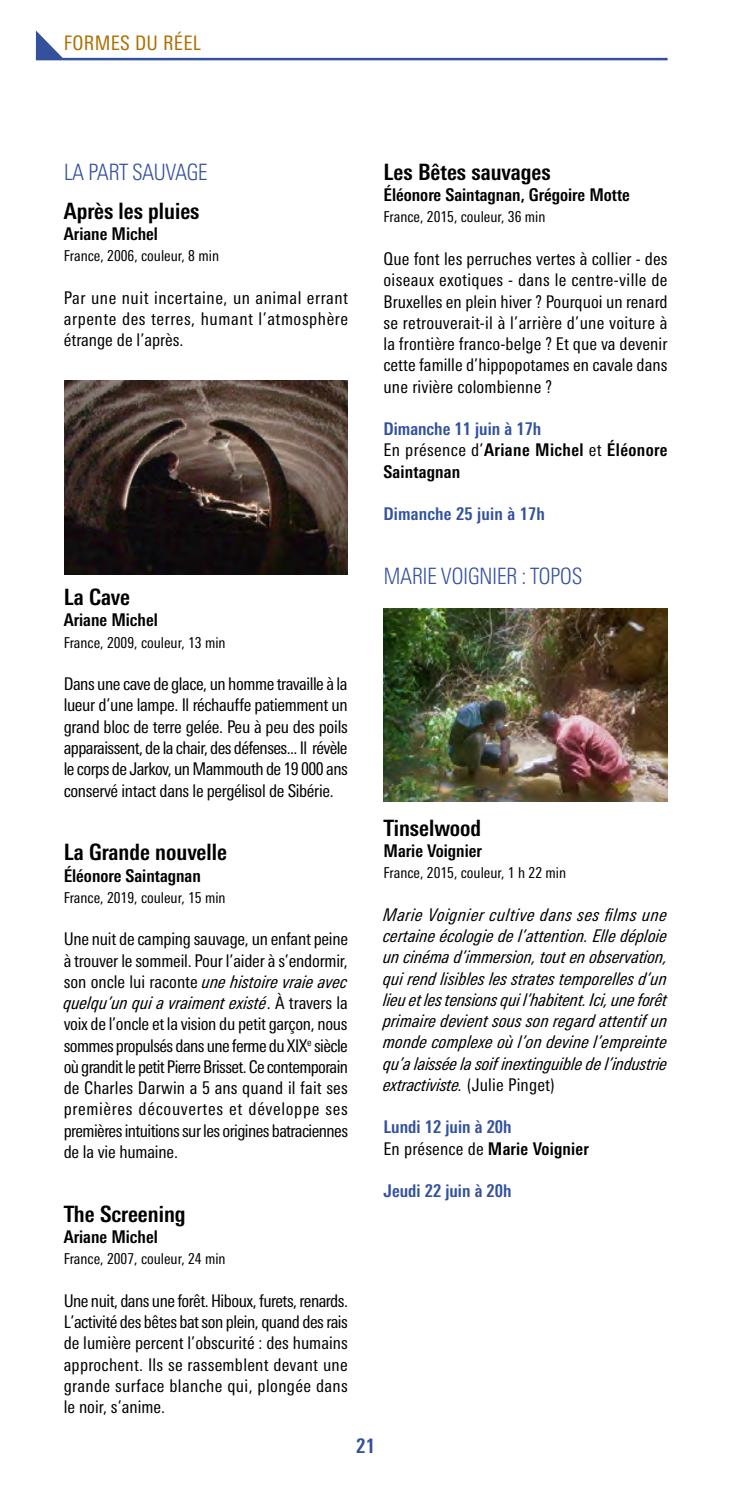
<style>
.page{position:relative;width:745px;height:1489px;background:#fff}
.page>*{position:absolute;margin:0;border:0;box-sizing:border-box;transform-origin:0 0}
.t1{font:700 condensed 22.5px "Univers Next Pro";color:#000}
.t2{font:300 condensed 22.5px "Univers Next Pro";letter-spacing:-.025em;color:#34519e}
.t3{font:condensed 20px "Univers Next Pro";letter-spacing:.015em;color:#ae7001}
.t4{font:700 condensed 20px "Univers Next Pro";color:#34519e}
.t5{font:condensed 17.5px/21.2px "Univers Next Pro";color:#000;text-align:justify}
.t6{font:italic condensed 17.5px/21.2px "Univers Next Pro";letter-spacing:-.01em;color:#000;text-align:justify}
.t7{font:700 condensed 17.5px/21.2px "Univers Next Pro";color:#000}
.t8{font:700 condensed 17.5px/21.2px "Univers Next Pro";letter-spacing:.01em;color:#34519e}
.t9{font:condensed 15px "Univers Next Pro";color:#000}
.s1{color:#34519e}
.s2{font-weight:400}
.s3{font-style:italic}
.s4{font-style:normal}
.s5{font-weight:400;color:#000}
.s6{color:#000}
</style>
<div class="page">
<hr style="left:36px;top:58px;width:631px;height:2px;background:#34519e">
<svg style="left:36px;top:30px;width:28px;height:28px"></svg>
<img style="left:64px;top:381px;width:283px;height:193px">
<img style="left:383px;top:608px;width:283px;height:193px">
<p class="t3" style="left:64px;top:32px;width:139px">FORMES DU RÉEL</p>
<p class="t2" style="left:64px;top:159px;width:145px">LA PART SAUVAGE</p>
<p class="t1" style="left:64px;top:197px;width:137px">Après les pluies</p>
<p class="t7" style="left:64px;top:223px;width:96px">Ariane Michel</p>
<p class="t9" style="left:64px;top:247px;width:157px">France, 2006, couleur, 8 min</p>
<p class="t5" style="left:64px;top:287px;width:285px">Par une nuit incertaine, un animal errant arpente des terres, humant l’atmosphère étrange de l’après.</p>
<p class="t1" style="left:383px;top:159px;width:169px">Les Bêtes sauvages</p>
<p class="t7" style="left:383px;top:184px;width:248px">Éléonore Saintagnan, Grégoire Motte</p>
<p class="t9" style="left:383px;top:208px;width:163px">France, 2015, couleur, 36 min</p>
<p class="t5" style="left:383px;top:248px;width:285px">Que font les perruches vertes à collier - des oiseaux exotiques - dans le centre-ville de Bruxelles en plein hiver ? Pourquoi un renard se retrouverait-il à l’arrière d’une voiture à la frontière franco-belge ? Et que va devenir cette famille d’hippopotames en cavale dans une rivière colombienne ?</p>
<p class="t7" style="left:383px;top:418px;width:285px"><span class="s1">Dimanche 11 juin à 17h<br></span><span class="s2">En présence d’</span>Ariane Michel <span class="s2">et</span> Éléonore<br>Saintagnan</p>
<p class="t8" style="left:383px;top:503px;width:163px">Dimanche 25 juin à 17h</p>
<p class="t1" style="left:64px;top:583px;width:68px">La Cave</p>
<p class="t7" style="left:64px;top:609px;width:96px">Ariane Michel</p>
<p class="t9" style="left:64px;top:633px;width:163px">France, 2009, couleur, 13 min</p>
<p class="t5" style="left:64px;top:673px;width:285px">Dans une cave de glace, un homme travaille à la lueur d’une lampe. Il réchauffe patiemment un grand bloc de terre gelée. Peu à peu des poils apparaissent, de la chair, des défenses... Il révèle le corps de Jarkov, un Mammouth de 19 000 ans conservé intact dans le pergélisol de Sibérie.</p>
<p class="t1" style="left:64px;top:838px;width:165px">La Grande nouvelle</p>
<p class="t7" style="left:64px;top:864px;width:139px">Éléonore Saintagnan</p>
<p class="t9" style="left:64px;top:888px;width:163px">France, 2019, couleur, 15 min</p>
<p class="t5" style="left:64px;top:928px;width:286px">Une nuit de camping sauvage, un enfant peine à trouver le sommeil. Pour l’aider à s’endormir, son oncle lui raconte <span class="s3">une histoire vraie avec quelqu’un qui a vraiment existé</span>. À travers la voix de l’oncle et la vision du petit garçon, nous sommes propulsés dans une ferme du XIX<sup>e</sup> siècle où grandit le petit Pierre Brisset. Ce contemporain de Charles Darwin a 5 ans quand il fait ses premières découvertes et développe ses premières intuitions sur les origines batraciennes de la vie humaine.</p>
<p class="t1" style="left:64px;top:1200px;width:123px">The Screening</p>
<p class="t7" style="left:64px;top:1225px;width:96px">Ariane Michel</p>
<p class="t9" style="left:64px;top:1250px;width:163px">France, 2007, couleur, 24 min</p>
<p class="t5" style="left:64px;top:1289px;width:286px">Une nuit, dans une forêt. Hiboux, furets, renards.<br>L’activité des bêtes bat son plein, quand des rais de lumière percent l’obscurité : des humains approchent. Ils se rassemblent devant une grande surface blanche qui, plongée dans le noir, s’anime.</p>
<p class="t4" style="left:356px;top:1434px;width:20px">21</p>
<p class="t2" style="left:383px;top:563px;width:200px">MARIE VOIGNIER : TOPOS</p>
<p class="t1" style="left:383px;top:814px;width:99px">Tinselwood</p>
<p class="t7" style="left:383px;top:840px;width:100px">Marie Voignier</p>
<p class="t9" style="left:383px;top:864px;width:184px">France, 2015, couleur, 1 h 22 min</p>
<p class="t6" style="left:383px;top:903px;width:285px">Marie Voignier cultive dans ses films une certaine écologie de l’attention. Elle déploie un cinéma d’immersion, tout en observation, qui rend lisibles les strates temporelles d’un lieu et les tensions qui l’habitent. Ici, une forêt primaire devient sous son regard attentif un monde complexe où l’on devine l’empreinte qu’a laissée la soif inextinguible de l’industrie extractiviste. <span class="s4">(Julie Pinget)</span></p>
<p class="t8" style="left:383px;top:1116px;width:207px">Lundi 12 juin à 20h<br><span class="s5">En présence de</span> <span class="s6">Marie Voignier</span></p>
<p class="t8" style="left:383px;top:1180px;width:129px">Jeudi 22 juin à 20h</p>
</div>
